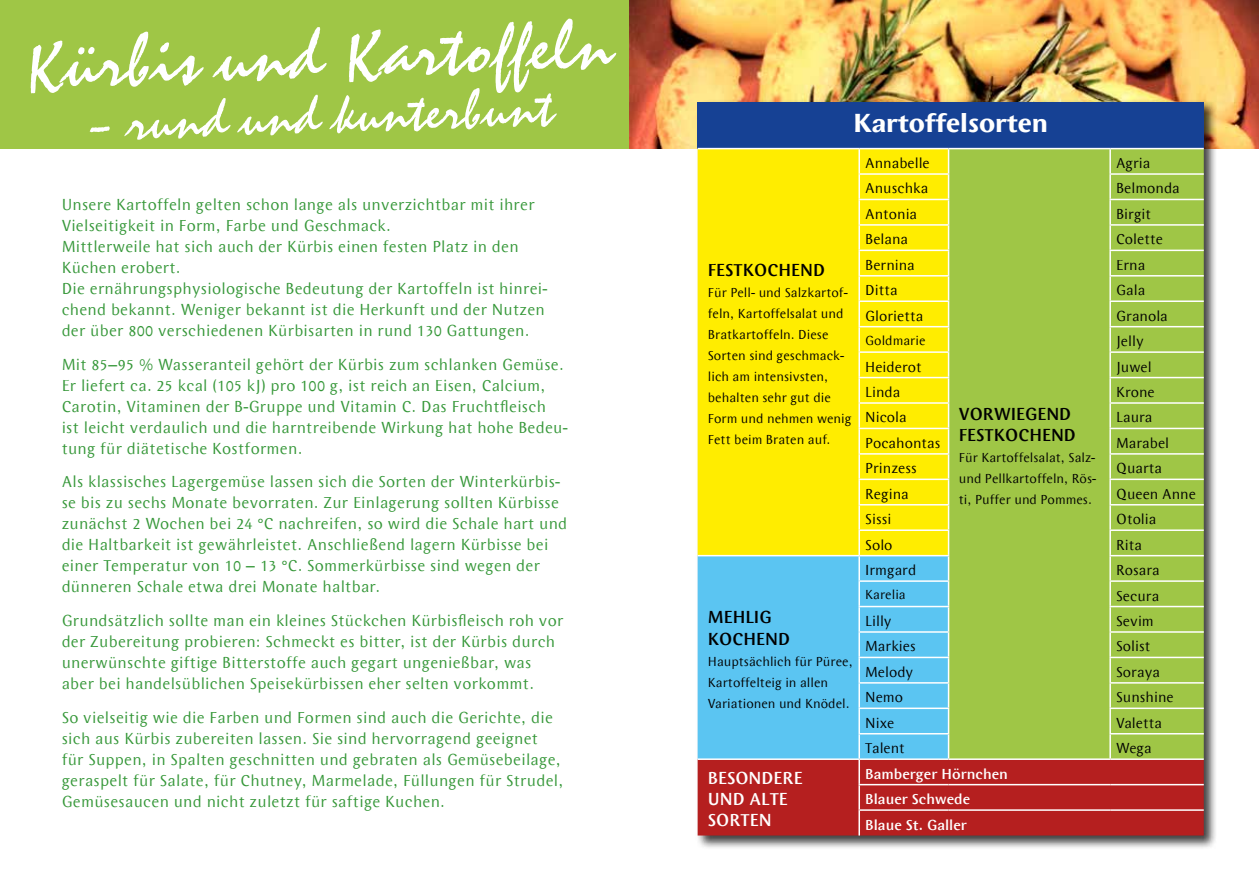
<style>
.page{position:relative;width:1259px;height:893px;background:#fff}
.page>*{position:absolute;margin:0;border:0;box-sizing:border-box;transform-origin:0 0}
.t1{font:72px "Staccato 222 BT";color:#fff}
.t2{font:54px "Staccato 222 BT";color:#fff}
.t3{font:700 27px "Wunderlich";color:#fff}
.t4{font:500 18px/21px "Wunderlich";color:#000}
.t5{font:500 18px/21px "Wunderlich";color:#fff}
.t6{font:16.5px/21px "Wunderlich";letter-spacing:.015em;color:#359738}
.t7{font:15px "Wunderlich";color:#000}
.t8{font:500 15px/25.5px "Wunderlich";color:#fff}
.t9{font:13.5px/21px "Wunderlich";color:#000}
</style>
<div class="page">
<div style="left:0;top:0;width:629px;height:149px;background:#9fc646"></div>
<img style="left:629px;top:0;width:630px;height:149px">
<div style="left:695px;top:100px;width:522px;height:750px;background:#000;opacity:.75"></div>
<div style="left:697px;top:102px;width:506px;height:47px;background:#164194"></div>
<hr style="left:697px;top:148px;width:162px;height:1px;background:#fff">
<hr style="left:859px;top:148px;width:89px;height:1px;background:#fff">
<hr style="left:948px;top:148px;width:162px;height:1px;background:#fff">
<hr style="left:1110px;top:148px;width:93px;height:1px;background:#fff">
<svg style="left:697px;top:149px;width:506px;height:686px;background:#b5c04b"></svg>
<hr style="left:1109px;top:733px;width:94px;height:1px;background:#fff">
<hr style="left:1109px;top:734px;width:2px;height:24px;background:#fff">
<hr style="left:697px;top:758px;width:162px;height:2px;background:#fff">
<hr style="left:859px;top:758px;width:89px;height:2px;background:#fff">
<hr style="left:858px;top:760px;width:2px;height:24px;background:#fff">
<hr style="left:948px;top:758px;width:162px;height:2px;background:#fff">
<hr style="left:1110px;top:758px;width:93px;height:2px;background:#fff">
<hr style="left:858px;top:784px;width:90px;height:1px;background:#fff">
<hr style="left:858px;top:785px;width:2px;height:24px;background:#fff">
<hr style="left:948px;top:784px;width:162px;height:1px;background:#fff">
<hr style="left:1110px;top:784px;width:93px;height:1px;background:#fff">
<hr style="left:858px;top:809px;width:90px;height:2px;background:#fff">
<hr style="left:858px;top:811px;width:2px;height:24px;background:#fff">
<hr style="left:948px;top:809px;width:162px;height:2px;background:#fff">
<hr style="left:1110px;top:809px;width:93px;height:2px;background:#fff">
<h1 class="t1" style="left:23px;top:25px;width:590px;rotate:-2deg">Kürbis und Kartoffeln</h1>
<h2 class="t2" style="left:86px;top:93px;width:468px;rotate:-2deg">– rund und kunterbunt</h2>
<p class="t6" style="left:62px;top:194px;width:487px">Unsere Kartoffeln gelten schon lange als unverzichtbar mit ihrer Vielseitigkeit in Form, Farbe und Geschmack.<br>Mittlerweile hat sich auch der Kürbis einen festen Platz in den Küchen erobert.<br>Die ernährungsphysiologische Bedeutung der Kartoffeln ist hinrei&shy;chend bekannt. Weniger bekannt ist die Herkunft und der Nutzen der über 800 verschiedenen Kürbisarten in rund 130 Gattungen.</p>
<p class="t6" style="left:62px;top:354px;width:507px">Mit 85–95 % Wasseranteil gehört der Kürbis zum schlanken Gemüse.<br>Er liefert ca. 25 kcal (105 kJ) pro 100 g, ist reich an Eisen, Calcium, Carotin, Vitaminen der B-Gruppe und Vitamin C. Das Fruchtfleisch<br>ist leicht verdaulich und die harntreibende Wirkung hat hohe Bedeu&shy;tung für diätetische Kostformen.</p>
<p class="t6" style="left:62px;top:471px;width:507px">Als klassisches Lagergemüse lassen sich die Sorten der Winterkürbis&shy;se bis zu sechs Monate bevorraten. Zur Einlagerung sollten Kürbisse zunächst 2 Wochen bei 24 °C nachreifen, so wird die Schale hart und die Haltbarkeit ist gewährleistet. Anschließend lagern Kürbisse bei einer Temperatur von 10 – 13 °C. Sommerkürbisse sind wegen der dünneren Schale etwa drei Monate haltbar.</p>
<p class="t6" style="left:62px;top:610px;width:503px">Grundsätzlich sollte man ein kleines Stückchen Kürbisfleisch roh vor der Zubereitung probieren: Schmeckt es bitter, ist der Kürbis durch unerwünschte giftige Bitterstoffe auch gegart ungenießbar, was aber bei handelsüblichen Speisekürbissen eher selten vorkommt.</p>
<p class="t6" style="left:62px;top:707px;width:503px">So vielseitig wie die Farben und Formen sind auch die Gerichte, die sich aus Kürbis zubereiten lassen. Sie sind hervorragend geeignet für Suppen, in Spalten geschnitten und gebraten als Gemüsebeilage, geraspelt für Salate, für Chutney, Marmelade, Füllungen für Strudel, Gemüsesaucen und nicht zuletzt für saftige Kuchen.</p>
<h3 class="t3" style="left:853px;top:108px;width:196px">Kartoffelsorten</h3>
<p class="t7" style="left:865px;top:155px;width:66px">Annabelle</p>
<p class="t7" style="left:1116px;top:155px;width:36px">Agria</p>
<p class="t4" style="left:708px;top:260px;width:119px">FESTKOCHEND</p>
<p class="t9" style="left:708px;top:282px;width:145px">Für Pell- und Salzkartof&shy;feln, Kartoffelsalat und<br>Bratkartoffeln. Diese<br>Sorten sind geschmack&shy;lich am intensivsten, behalten sehr gut die<br>Form und nehmen wenig<br>Fett beim Braten auf.</p>
<p class="t4" style="left:708px;top:607px;width:84px">MEHLIG<br>KOCHEND</p>
<p class="t9" style="left:708px;top:651px;width:146px">Hauptsächlich für Püree,<br>Kartoffelteig in allen<br>Variationen und Knödel.</p>
<p class="t7" style="left:865px;top:180px;width:65px">Anuschka</p>
<p class="t7" style="left:1116px;top:180px;width:65px">Belmonda</p>
<p class="t7" style="left:865px;top:206px;width:53px">Antonia</p>
<p class="t7" style="left:1116px;top:206px;width:37px">Birgit</p>
<p class="t7" style="left:865px;top:231px;width:44px">Belana</p>
<p class="t7" style="left:1116px;top:231px;width:48px">Colette</p>
<p class="t7" style="left:865px;top:256px;width:51px">Bernina</p>
<p class="t7" style="left:1116px;top:256px;width:31px">Erna</p>
<p class="t7" style="left:865px;top:282px;width:34px">Ditta</p>
<p class="t7" style="left:1116px;top:282px;width:31px">Gala</p>
<p class="t7" style="left:865px;top:307px;width:60px">Glorietta</p>
<p class="t7" style="left:1116px;top:307px;width:53px">Granola</p>
<p class="t9" style="left:865px;top:330px;width:62px">Goldmarie</p>
<p class="t7" style="left:1116px;top:333px;width:29px">Jelly</p>
<p class="t7" style="left:865px;top:358px;width:58px">Heiderot</p>
<p class="t7" style="left:1116px;top:358px;width:37px">Juwel</p>
<p class="t7" style="left:865px;top:384px;width:37px">Linda</p>
<p class="t7" style="left:1116px;top:384px;width:40px">Krone</p>
<p class="t7" style="left:865px;top:409px;width:43px">Nicola</p>
<p class="t7" style="left:1116px;top:409px;width:38px">Laura</p>
<p class="t7" style="left:865px;top:434px;width:77px">Pocahontas</p>
<p class="t7" style="left:1116px;top:434px;width:55px">Marabel</p>
<p class="t7" style="left:865px;top:460px;width:53px">Prinzess</p>
<p class="t7" style="left:1116px;top:460px;width:47px">Quarta</p>
<p class="t7" style="left:865px;top:485px;width:45px">Regina</p>
<p class="t7" style="left:1116px;top:485px;width:81px">Queen Anne</p>
<p class="t7" style="left:865px;top:511px;width:28px">Sissi</p>
<p class="t7" style="left:1116px;top:511px;width:42px">Otolia</p>
<p class="t7" style="left:865px;top:536px;width:29px">Solo</p>
<p class="t7" style="left:1116px;top:536px;width:27px">Rita</p>
<p class="t4" style="left:959px;top:404px;width:119px">VORWIEGEND<br>FESTKOCHEND</p>
<p class="t9" style="left:959px;top:447px;width:139px;text-align:justify">Für Kartoffelsalat, Salz&shy;und Pellkartoffeln, Rös&shy;ti, Puffer und Pommes.</p>
<p class="t7" style="left:865px;top:562px;width:53px">Irmgard</p>
<p class="t7" style="left:1116px;top:562px;width:45px">Rosara</p>
<p class="t9" style="left:865px;top:584px;width:42px">Karelia</p>
<p class="t7" style="left:1116px;top:587px;width:45px">Secura</p>
<p class="t7" style="left:865px;top:613px;width:28px">Lilly</p>
<p class="t7" style="left:1116px;top:613px;width:39px">Sevim</p>
<p class="t7" style="left:865px;top:638px;width:52px">Markies</p>
<p class="t7" style="left:1116px;top:638px;width:36px">Solist</p>
<p class="t7" style="left:865px;top:663px;width:50px">Melody</p>
<p class="t7" style="left:1116px;top:663px;width:45px">Soraya</p>
<p class="t7" style="left:865px;top:689px;width:39px">Nemo</p>
<p class="t7" style="left:1116px;top:689px;width:59px">Sunshine</p>
<p class="t7" style="left:865px;top:714px;width:31px">Nixe</p>
<p class="t7" style="left:1116px;top:714px;width:47px">Valetta</p>
<p class="t7" style="left:865px;top:740px;width:41px">Talent</p>
<p class="t7" style="left:1116px;top:740px;width:37px">Wega</p>
<p class="t5" style="left:708px;top:768px;width:96px">BESONDERE<br>UND ALTE<br>SORTEN</p>
<p class="t8" style="left:865px;top:761px;width:144px">Bamberger Hörnchen<br>Blauer Schwede<br>Blaue St. Galler</p>
</div>
